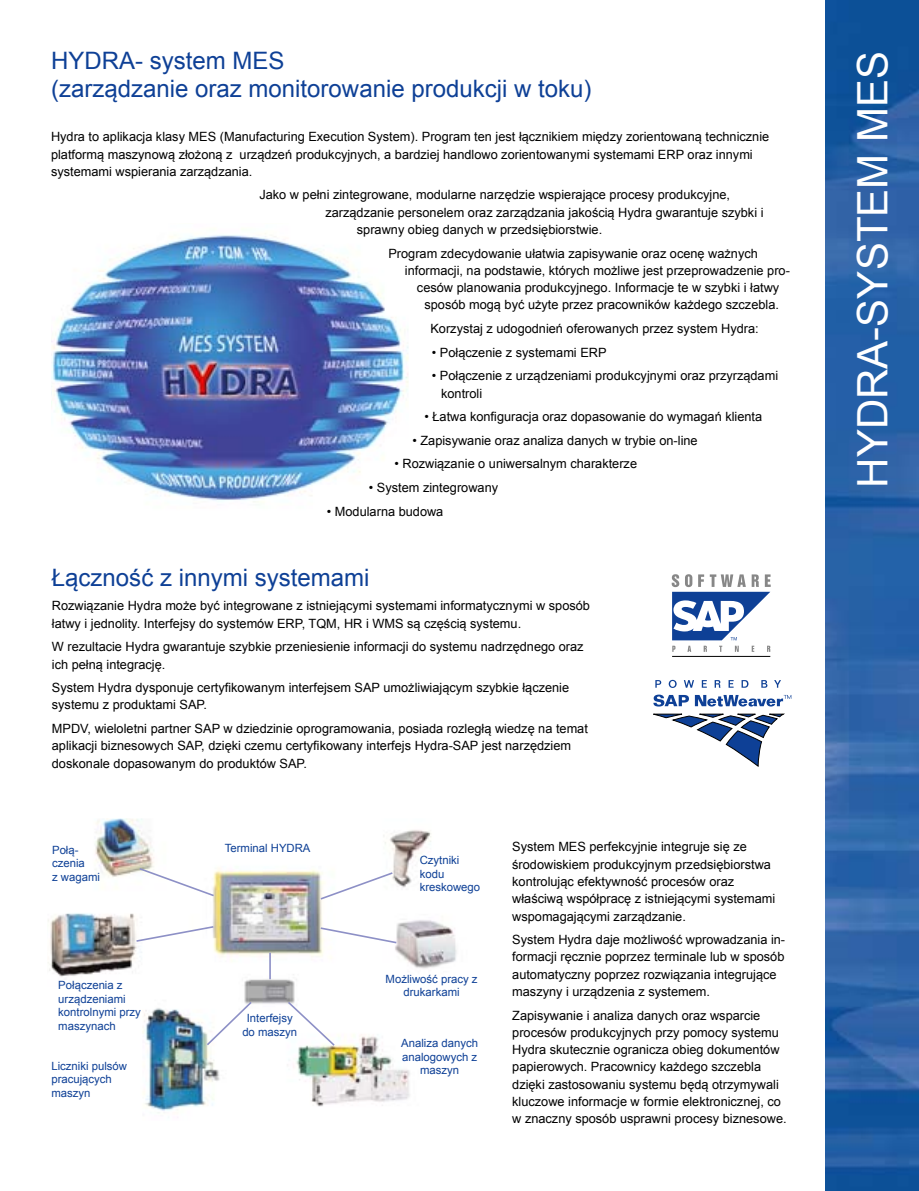
<style>
.page{position:relative;width:919px;height:1191px;background:#fff}
.page>*{position:absolute;margin:0;border:0;box-sizing:border-box;transform-origin:0 0}
.t1{font:42px "Arial";color:#fff}
.t2{font:24px/28.8px "Arial";color:#0e4096}
.t3{font:12.75px/17.2px "Arial";color:#000}
.t4{font:11.4px/13.6px "Arial";color:#0e4096}
</style>
<div class="page">
<img style="left:51px;top:233px;width:357px;height:269px">
<img style="left:825px;top:0;width:93px;height:1191px">
<hr style="left:672px;top:656px;width:98px;height:1px;background:#000">
<svg style="left:671px;top:574px;width:99px;height:78px"></svg>
<svg style="left:653px;top:694px;width:138px;height:12px"></svg>
<svg style="left:655px;top:680px;width:6px;height:7px"></svg>
<svg style="left:668px;top:680px;width:8px;height:8px"></svg>
<svg style="left:683px;top:680px;width:11px;height:7px"></svg>
<svg style="left:701px;top:680px;width:5px;height:7px"></svg>
<svg style="left:714px;top:680px;width:6px;height:7px"></svg>
<svg style="left:728px;top:680px;width:5px;height:7px"></svg>
<svg style="left:741px;top:680px;width:7px;height:7px"></svg>
<svg style="left:761px;top:680px;width:6px;height:7px"></svg>
<svg style="left:774px;top:680px;width:7px;height:7px"></svg>
<svg style="left:653px;top:713px;width:131px;height:54px"></svg>
<img style="left:48px;top:818px;width:409px;height:295px">
<svg style="left:138px;top:866px;width:78px;height:31px"></svg>
<svg style="left:135px;top:925px;width:80px;height:18px"></svg>
<svg style="left:319px;top:871px;width:75px;height:30px"></svg>
<svg style="left:319px;top:926px;width:79px;height:18px"></svg>
<hr style="left:269px;top:952px;width:2px;height:27px;background:#8d90c6">
<svg style="left:205px;top:1000px;width:48px;height:47px"></svg>
<svg style="left:286px;top:1000px;width:50px;height:47px"></svg>
<h2 class="t2" style="left:51px;top:46px;width:542px">HYDRA- system MES<br>(zarządzanie oraz monitorowanie produkcji w toku)</h2>
<p class="t3" style="left:51px;top:128px;width:719px">Hydra to aplikacja klasy MES (Manufacturing Execution System). Program ten jest łącznikiem między zorientowaną technicznie platformą maszynową złożoną z urządzeń produkcyjnych, a bardziej handlowo zorientowanymi systemami ERP oraz innymi systemami wspierania zarządzania.</p>
<p class="t3" style="left:259px;top:186px;width:472px">Jako w pełni zintegrowane, modularne narzędzie wspierające procesy produkcyjne,</p>
<p class="t3" style="left:325px;top:204px;width:439px">zarządzanie personelem oraz zarządzania jakością Hydra gwarantuje szybki i</p>
<p class="t3" style="left:357px;top:221px;width:247px">sprawny obieg danych w przedsiębiorstwie.</p>
<p class="t3" style="left:388px;top:245px;width:371px">Program zdecydowanie ułatwia zapisywanie oraz ocenę ważnych</p>
<p class="t3" style="left:405px;top:262px;width:386px">informacji, na podstawie, których możliwe jest przeprowadzenie pro-</p>
<p class="t3" style="left:417px;top:279px;width:364px">cesów planowania produkcyjnego. Informacje te w szybki i łatwy</p>
<p class="t3" style="left:424px;top:296px;width:356px">sposób mogą być użyte przez pracowników każdego szczebla.</p>
<p class="t3" style="left:430px;top:320px;width:330px">Korzystaj z udogodnień oferowanych przez system Hydra:</p>
<p class="t3" style="left:432px;top:344px;width:176px">• Połączenie z systemami ERP</p>
<p class="t3" style="left:441px;top:367px;width:338px;text-indent:-9px">• Połączenie z urządzeniami produkcyjnymi oraz przyrządami kontroli</p>
<p class="t3" style="left:424px;top:408px;width:339px">• Łatwa konfiguracja oraz dopasowanie do wymagań klienta</p>
<p class="t3" style="left:412px;top:432px;width:287px">• Zapisywanie oraz analiza danych w trybie on-line</p>
<p class="t3" style="left:394px;top:455px;width:244px">• Rozwiązanie o uniwersalnym charakterze</p>
<p class="t3" style="left:369px;top:479px;width:131px">• System zintegrowany</p>
<p class="t3" style="left:327px;top:503px;width:118px">• Modularna budowa</p>
<h2 class="t2" style="left:52px;top:563px;width:319px">Łączność z innymi systemami</h2>
<p class="t3" style="left:52px;top:597px;width:539px">Rozwiązanie Hydra może być integrowane z istniejącymi systemami informatycznymi w sposób łatwy i jednolity. Interfejsy do systemów ERP, TQM, HR i WMS są częścią systemu.</p>
<p class="t3" style="left:52px;top:638px;width:533px">W rezultacie Hydra gwarantuje szybkie przeniesienie informacji do systemu nadrzędnego oraz ich pełną integrację.</p>
<p class="t3" style="left:52px;top:679px;width:519px">System Hydra dysponuje certyfikowanym interfejsem SAP umożliwiającym szybkie łączenie systemu z produktami SAP.</p>
<p class="t3" style="left:52px;top:720px;width:537px">MPDV, wieloletni partner SAP w dziedzinie oprogramowania, posiada rozległą wiedzę na temat aplikacji biznesowych SAP, dzięki czemu certyfikowany interfejs Hydra-SAP jest narzędziem doskonale dopasowanym do produktów SAP.</p>
<p class="t4" style="left:52px;top:843px;width:28px">Połą-</p>
<p class="t4" style="left:225px;top:841px;width:87px">Terminal HYDRA</p>
<p class="t4" style="left:52px;top:856px;width:49px">czenia<br>z wagami</p>
<p class="t4" style="left:58px;top:978px;width:84px">Połączenia z urządzeniami kontrolnymi przy maszynach</p>
<p class="t4" style="left:51px;top:1059px;width:77px">Liczniki pulsów pracujących maszyn</p>
<p class="t4" style="left:242px;top:1011px;width:56px;text-align:center">Interfejsy do maszyn</p>
<p class="t4" style="left:419px;top:853px;width:62px">Czytniki kodu kreskowego</p>
<p class="t4" style="left:385px;top:972px;width:93px;text-align:center">Możliwość pracy z drukarkami</p>
<p class="t4" style="left:401px;top:1036px;width:78px;text-align:center">Analiza danych analogowych z maszyn</p>
<p class="t3" style="left:512px;top:838px;width:264px">System MES perfekcyjnie integruje się ze środowiskiem produkcyjnym przedsiębiorstwa kontrolując efektywność procesów oraz właściwą współpracę z istniejącymi systemami wspomagającymi zarządzanie.</p>
<p class="t3" style="left:512px;top:931px;width:274px">System Hydra daje możliwość wprowadzania in&shy;formacji ręcznie poprzez terminale lub w sposób automatyczny poprzez rozwiązania integrujące maszyny i urządzenia z systemem.</p>
<p class="t3" style="left:512px;top:1006px;width:276px">Zapisywanie i analiza danych oraz wsparcie procesów produkcyjnych przy pomocy systemu Hydra skutecznie ogranicza obieg dokumentów papierowych. Pracownicy każdego szczebla dzięki zastosowaniu systemu będą otrzymywali kluczowe informacje w formie elektronicznej, co w znaczny sposób usprawni procesy biznesowe.</p>
<h1 class="t1" style="left:845px;top:487px;width:438px;rotate:-90deg">HYDRA-SYSTEM MES</h1>
</div>
